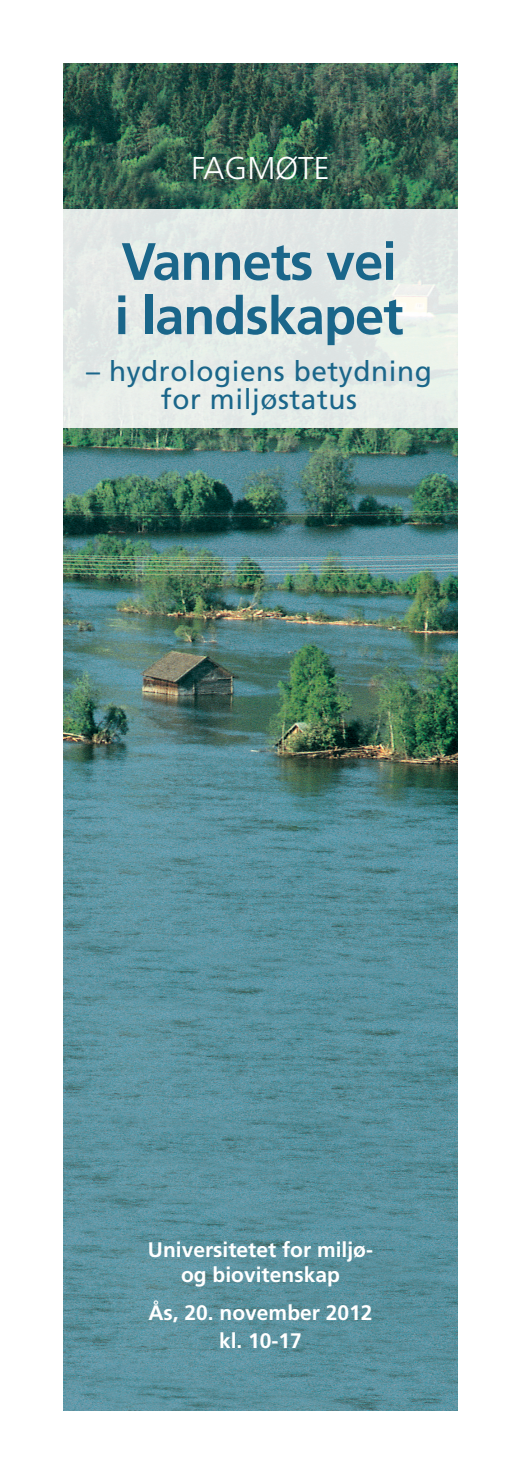
<style>
.page{position:relative;width:521px;height:1474px;background:#fff}
.page>*{position:absolute;margin:0;border:0;box-sizing:border-box;transform-origin:0 0}
.PageMaker-standarde{font:700 52.5px/54.2px "Frutiger";letter-spacing:-.02em;color:#1a668a}
.PageMaker-standarde-2{font:300 31.5px "Frutiger";color:#fff}
.PageMaker-standarde-3{font:28px/28px "Frutiger";letter-spacing:.02em;color:#1a668a;text-align:center}
.PageMaker-standarde-4{font:700 21px/24.5px "Frutiger";color:#fff;text-align:center}
</style>
<div class="page">
<img style="left:64px;top:63px;width:394px;height:1347px">
<svg style="left:63px;top:209px;width:395px;height:218px;background:#e4eae7"></svg>
<p class="PageMaker-standarde-2" style="left:191px;top:150px;width:140px">FAGMØTE</p>
<p class="PageMaker-standarde" style="left:115px;top:234px;width:290px">Vannets vei i landskapet</p>
<p class="PageMaker-standarde-3" style="left:86px;top:357px;width:347px">– hydrologiens betydning for miljøstatus</p>
<p class="PageMaker-standarde-4" style="left:148px;top:1237px;width:227px">Universitetet for miljø&shy;og biovitenskap</p>
<p class="PageMaker-standarde-4" style="left:148px;top:1300px;width:226px">Ås, 20. november 2012</p>
<p class="PageMaker-standarde-4" style="left:219px;top:1328px;width:84px">kl. 10-17</p>
</div>
